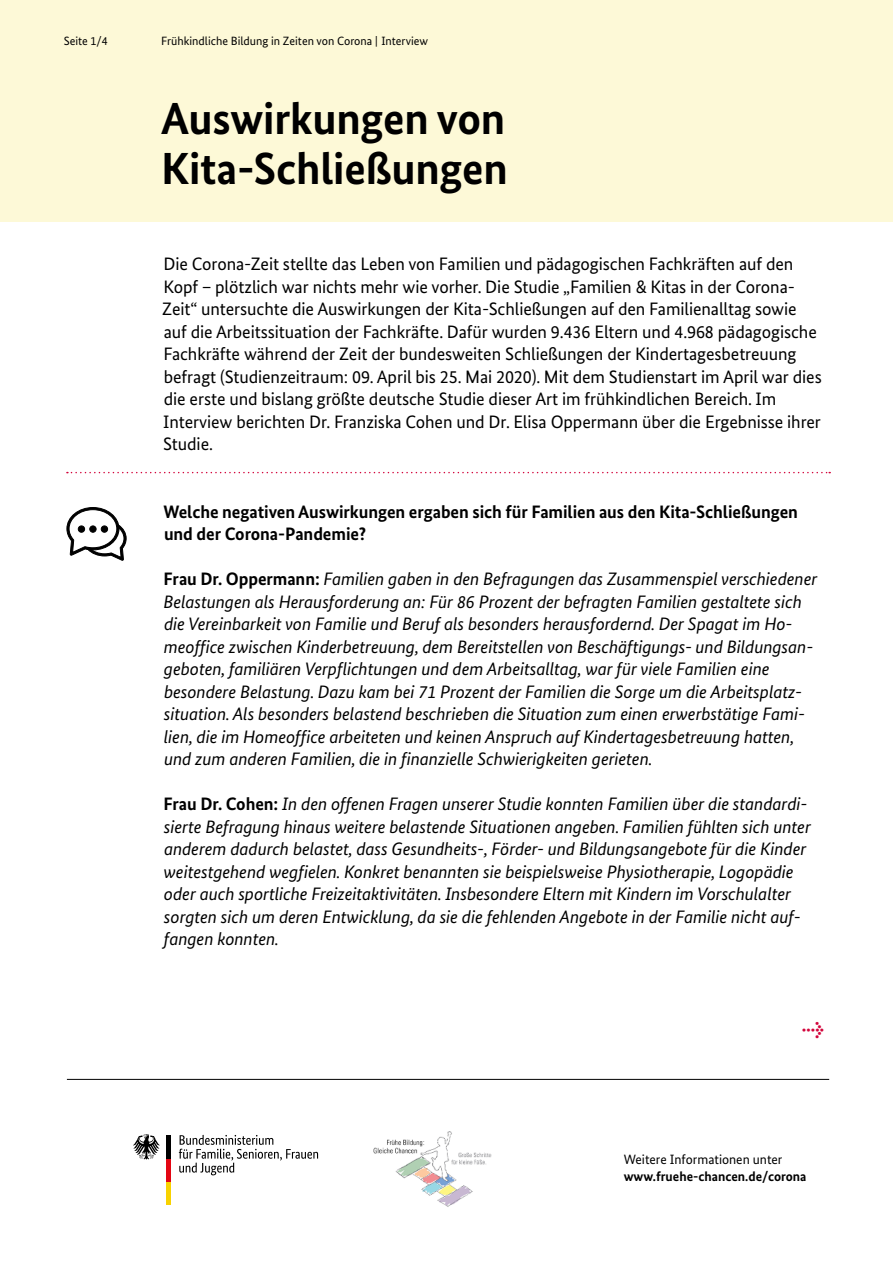
<style>
.page{position:relative;width:893px;height:1263px;background:#fff}
.page>*{position:absolute;margin:0;border:0;box-sizing:border-box;transform-origin:0 0}
.t1{font:700 45px/49.5px "Bundes Sans";letter-spacing:-.005em;color:#000}
.t2{font:italic 18px/22.5px "Bundes Sans";letter-spacing:-.005em;color:#000}
.t3{font:18px/22.5px "Bundes Sans";letter-spacing:-.005em;color:#000}
.t4{font:700 18px/22.5px "Bundes Sans";letter-spacing:-.005em;color:#000}
.t5{font:700 18px "Meta Pro";color:#d3043b}
.t6{font:700 13.5px "Bundes Sans";color:#000}
.t7{font:13.5px "Bundes Sans";color:#000}
.t8{font:12px "Bundes Sans";color:#000}
.s1{font-weight:700;font-style:normal}
</style>
<div class="page">
<hr style="left:67px;top:1079px;width:762px;height:1px;background:#000">
<div style="left:0;top:0;width:893px;height:221px;background:#fdf9d7"></div>
<svg style="left:67px;top:507px;width:59px;height:54px"></svg>
<svg style="left:67px;top:472px;width:763px;height:1px"></svg>
<svg style="left:179px;top:1135px;width:139px;height:40px"></svg>
<hr style="left:167px;top:1182px;width:4px;height:23px;background:#f8d200">
<hr style="left:167px;top:1158px;width:4px;height:24px;background:#e30613">
<svg style="left:133px;top:1134px;width:27px;height:25px"></svg>
<hr style="left:167px;top:1135px;width:4px;height:23px;background:#000">
<img style="left:373px;top:1131px;width:119px;height:76px">
<p class="t8" style="left:64px;top:34px;width:46px">Seite 1/4</p>
<p class="t8" style="left:161px;top:34px;width:268px">Frühkindliche Bildung in Zeiten von Corona | Interview</p>
<h1 class="t1" style="left:161px;top:94px;width:348px">Auswirkungen von<br>Kita-Schließungen</h1>
<p class="t3" style="left:162px;top:252px;width:661px">Die Corona-Zeit stellte das Leben von Familien und pädagogischen Fachkräften auf den Kopf – plötzlich war nichts mehr wie vorher. Die Studie „Familien &amp; Kitas in der Corona-Zeit“ untersuchte die Auswirkungen der Kita-Schließungen auf den Familienalltag sowie auf die Arbeitssituation der Fachkräfte. Dafür wurden 9.436 Eltern und 4.968 pädagogische Fachkräfte während der Zeit der bundesweiten Schließungen der Kindertagesbetreuung befragt (Studienzeitraum: 09. April bis 25. Mai 2020). Mit dem Studienstart im April war dies die erste und bislang größte deutsche Studie dieser Art im frühkindlichen Bereich. Im Interview berichten Dr. Franziska Cohen und Dr. Elisa Oppermann über die Ergebnisse ihrer Studie.</p>
<p class="t4" style="left:163px;top:500px;width:636px">Welche negativen Auswirkungen ergaben sich für Familien aus den Kita-Schließungen und der Corona-Pandemie?</p>
<p class="t2" style="left:163px;top:567px;width:655px"><span class="s1">Frau Dr. Oppermann:</span> Familien gaben in den Befragungen das Zusammenspiel verschiedener Belastungen als Herausforderung an: Für 86 Prozent der befragten Familien gestaltete sich die Vereinbarkeit von Familie und Beruf als besonders herausfordernd. Der Spagat im Ho&shy;meoffice zwischen Kinderbetreuung, dem Bereitstellen von Beschäftigungs- und Bildungsan&shy;geboten, familiären Verpflichtungen und dem Arbeitsalltag, war für viele Familien eine besondere Belastung. Dazu kam bei 71 Prozent der Familien die Sorge um die Arbeitsplatz&shy;situation. Als besonders belastend beschrieben die Situation zum einen erwerbstätige Fami&shy;lien, die im Homeoffice arbeiteten und keinen Anspruch auf Kindertagesbetreuung hatten, und zum anderen Familien, die in finanzielle Schwierigkeiten gerieten.</p>
<p class="t2" style="left:164px;top:792px;width:649px"><span class="s1">Frau Dr. Cohen:</span> In den offenen Fragen unserer Studie konnten Familien über die standardi&shy;sierte Befragung hinaus weitere belastende Situationen angeben. Familien fühlten sich unter anderem dadurch belastet, dass Gesundheits-, Förder- und Bildungsangebote für die Kinder weitestgehend wegfielen. Konkret benannten sie beispielsweise Physiotherapie, Logopädie oder auch sportliche Freizeitaktivitäten. Insbesondere Eltern mit Kindern im Vorschulalter sorgten sich um deren Entwicklung, da sie die fehlenden Angebote in der Familie nicht auf&shy;fangen konnten.</p>
<p class="t5" style="left:802px;top:1015px;width:23px">→</p>
<p class="t7" style="left:624px;top:1151px;width:160px">Weitere Informationen unter</p>
<p class="t6" style="left:624px;top:1168px;width:184px">www.fruehe-chancen.de/corona</p>
</div>
